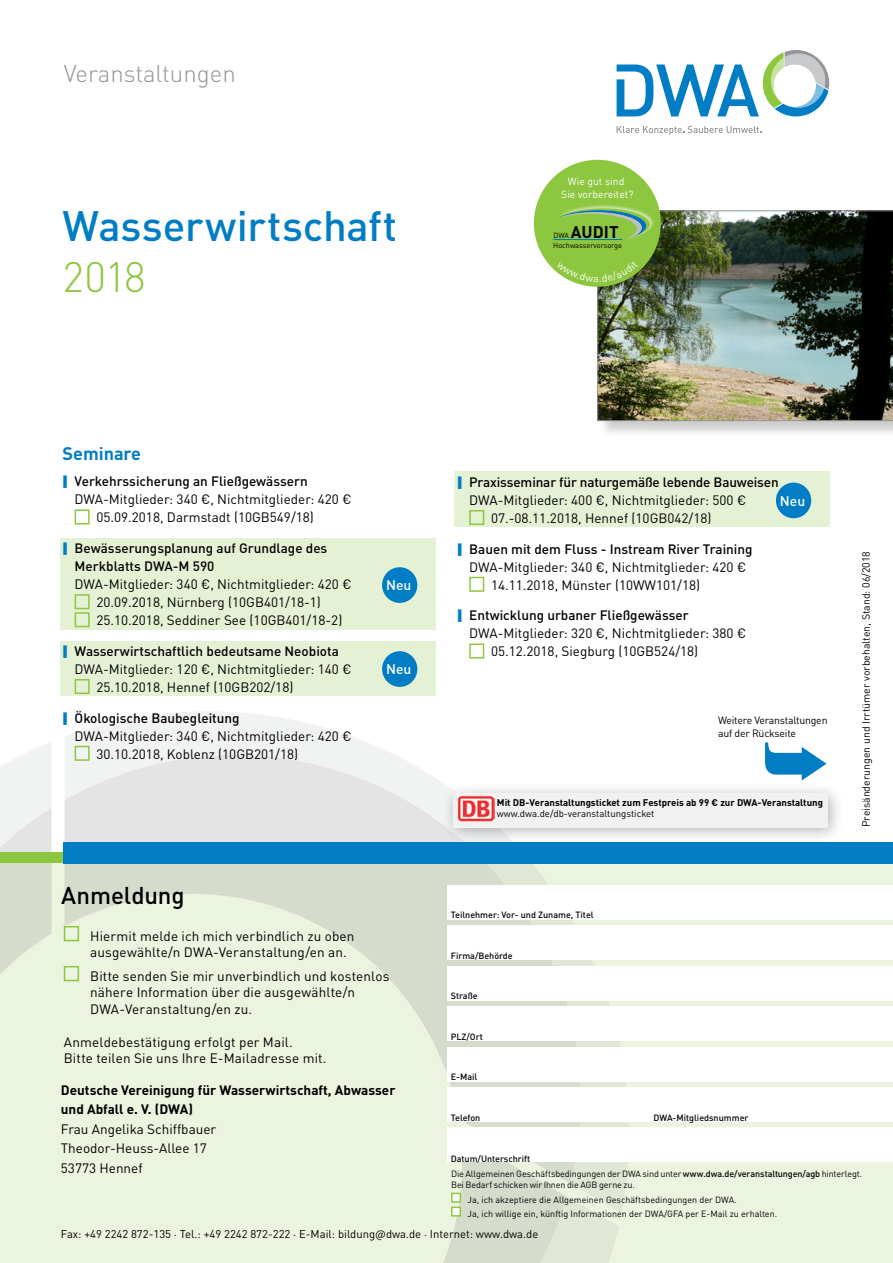
<style>
.page{position:relative;width:893px;height:1263px;background:#fff}
.page>*{position:absolute;margin:0;border:0;box-sizing:border-box;transform-origin:0 0}
.t1{font:500 42px "DINOT";color:#007dc5}
.t2{font:300 42px "DINOT";color:#8dc63f}
.t3{font:300 24px "DINOT";color:#939598}
.t4{font:500 24px "DINOT";letter-spacing:-.005em;color:#000}
.t5{font:700 18px "DINOT";color:#007dc5}
.t6{font:700 16.8px "DINOT";color:#000}
.t7{font:500 13.8px "DINOT";color:#fff}
.t8{font:13.5px/18px "DINOT";color:#000}
.t9{font:500 13.5px/18px "DINOT";color:#000}
.t10{font:700 13.5px/19.5px "DINOT";color:#000}
.t11{font:11.25px "DINOT";color:#000}
.t12{font:10.5px/12.6px "DINOT";letter-spacing:-.005em;color:#000}
.t13{font:10.35px/12.5px "DINOT";color:#fff;text-align:center}
.t14{font:700 9.6px "DINOT";color:#000}
.t15{font:9.6px "DINOT";color:#000}
.t16{font:9px/15.3px "DINOT";color:#000}
.t17{font:500 9px "DINOT";color:#000}
.t18{font:7.35px "DINOT";color:#000}
.s1{font-weight:500}
</style>
<div class="page">
<div style="left:454px;top:472px;width:375px;height:55px;background:#e5f1d4"></div>
<div style="left:776px;top:483px;width:35px;height:35px;background:#007dc5;border-radius:50%"></div>
<div style="left:0;top:863px;width:893px;height:400px;background:#ebf4de"></div>
<svg style="left:65px;top:712px;width:297px;height:29px;fill:#f1f2f2"></svg>
<svg style="left:0;top:741px;width:619px;height:522px"></svg>
<svg style="left:48px;top:1135px;width:519px;height:128px"></svg>
<svg style="left:617px;top:126px;width:144px;height:9px"></svg>
<svg style="left:617px;top:50px;width:212px;height:66px"></svg>
<div style="left:599px;top:212px;width:294px;height:226px;background:#000;opacity:.2"></div>
<img style="left:597px;top:210px;width:296px;height:211px">
<div style="left:60px;top:538px;width:375px;height:91px;background:#e5f1d4"></div>
<div style="left:382px;top:567px;width:35px;height:36px;background:#007dc5;border-radius:50%"></div>
<div style="left:60px;top:641px;width:375px;height:55px;background:#e5f1d4"></div>
<div style="left:382px;top:651px;width:35px;height:36px;background:#007dc5;border-radius:50%"></div>
<div style="left:75px;top:509px;width:15px;height:15px;border:1px solid #8dc63f"></div>
<div style="left:75px;top:594px;width:15px;height:15px;border:1px solid #8dc63f"></div>
<div style="left:75px;top:612px;width:15px;height:15px;border:1px solid #8dc63f"></div>
<div style="left:75px;top:679px;width:15px;height:15px;border:1px solid #8dc63f"></div>
<div style="left:75px;top:746px;width:15px;height:15px;border:1px solid #8dc63f"></div>
<div style="left:469px;top:510px;width:15px;height:15px;border:1px solid #8dc63f"></div>
<div style="left:469px;top:577px;width:15px;height:15px;border:1px solid #8dc63f"></div>
<div style="left:469px;top:643px;width:15px;height:15px;border:1px solid #8dc63f"></div>
<div style="left:0;top:852px;width:64px;height:11px;background:#8dc63f"></div>
<div style="left:64px;top:842px;width:829px;height:21px;background:#007dc5"></div>
<div style="left:448px;top:885px;width:445px;height:34px;background:#fff"></div>
<div style="left:448px;top:926px;width:445px;height:34px;background:#fff"></div>
<div style="left:448px;top:966px;width:445px;height:34px;background:#fff"></div>
<div style="left:448px;top:1007px;width:445px;height:34px;background:#fff"></div>
<div style="left:448px;top:1087px;width:445px;height:34px;background:#fff"></div>
<div style="left:448px;top:1047px;width:445px;height:34px;background:#fff"></div>
<div style="left:448px;top:1128px;width:445px;height:34px;background:#fff"></div>
<div style="left:451px;top:1193px;width:10px;height:10px;background:#fff;border:2px solid #8dc63f"></div>
<div style="left:451px;top:1206px;width:10px;height:10px;background:#fff;border:2px solid #8dc63f"></div>
<div style="left:64px;top:926px;width:15px;height:15px;border:2px solid #8dc63f"></div>
<div style="left:64px;top:966px;width:15px;height:15px;border:2px solid #8dc63f"></div>
<div style="left:534px;top:160px;width:127px;height:127px;background:#8dc63f;border-radius:50%"></div>
<img style="left:576px;top:205px;width:78px;height:25px">
<svg style="left:559px;top:208px;width:91px;height:32px"></svg>
<hr style="left:553px;top:239px;width:69px;height:1px;background:#0072bc">
<div style="left:442px;top:782px;width:402px;height:62px;background:#000;opacity:.3"></div>
<div style="left:453px;top:793px;width:374px;height:34px;background:#f1f1f2"></div>
<img style="left:458px;top:795px;width:36px;height:26px">
<svg style="left:65px;top:712px;width:2px;height:13px"></svg>
<svg style="left:556px;top:271px;width:82px;height:11px"></svg>
<h2 class="t3" style="left:64px;top:55px;width:173px">Veranstaltungen</h2>
<h1 class="t1" style="left:63px;top:194px;width:336px">Wasserwirtschaft</h1>
<h1 class="t2" style="left:63px;top:245px;width:85px">2018</h1>
<p class="t13" style="left:561px;top:174px;width:74px">Wie gut sind<br>Sie vorbereitet?</p>
<p class="t18" style="left:554px;top:229px;width:17px">DWA</p>
<p class="t6" style="left:571px;top:219px;width:49px">AUDIT</p>
<p class="t18" style="left:553px;top:239px;width:70px">Hochwasservorsorge</p>
<h3 class="t5" style="left:63px;top:439px;width:80px">Seminare</h3>
<p class="t9" style="left:75px;top:472px;width:235px">Verkehrssicherung an Fließgewässern</p>
<p class="t8" style="left:96px;top:490px;width:257px;text-indent:-22px">DWA-Mitglieder: 340 €, Nichtmitglieder: 420 €<br>05.09.2018, Darmstadt (10GB549/18)</p>
<p class="t9" style="left:75px;top:538px;width:254px">Bewässerungsplanung auf Grundlage des<br>Merkblatts DWA-M 590</p>
<p class="t8" style="left:96px;top:574px;width:257px;text-indent:-22px">DWA-Mitglieder: 340 €, Nichtmitglieder: 420 €<br>20.09.2018, Nürnberg (10GB401/18-1)<br>25.10.2018, Seddiner See (10GB401/18-2)</p>
<p class="t9" style="left:75px;top:641px;width:266px">Wasserwirtschaftlich bedeutsame Neobiota</p>
<p class="t8" style="left:96px;top:659px;width:257px;text-indent:-22px">DWA-Mitglieder: 120 €, Nichtmitglieder: 140 €<br>25.10.2018, Hennef (10GB202/18)</p>
<p class="t9" style="left:75px;top:708px;width:166px">Ökologische Baubegleitung</p>
<p class="t8" style="left:96px;top:726px;width:257px;text-indent:-22px">DWA-Mitglieder: 340 €, Nichtmitglieder: 420 €<br>30.10.2018, Koblenz (10GB201/18)</p>
<p class="t7" style="left:386px;top:575px;width:27px">Neu</p>
<p class="t7" style="left:386px;top:659px;width:27px">Neu</p>
<h2 class="t4" style="left:61px;top:876px;width:125px">Anmeldung</h2>
<p class="t8" style="left:90px;top:927px;width:266px;line-height:16.2px">Hiermit melde ich mich verbindlich zu oben ausgewählte/n DWA-Veranstaltung/en an.</p>
<p class="t8" style="left:90px;top:967px;width:301px;line-height:16.2px">Bitte senden Sie mir unverbindlich und kostenlos nähere Information über die ausgewählte/n<br>DWA-Veranstaltung/en zu.</p>
<p class="t8" style="left:64px;top:1033px;width:264px;line-height:16.2px">Anmeldebestätigung erfolgt per Mail.<br>Bitte teilen Sie uns Ihre E-Mailadresse mit.</p>
<p class="t10" style="left:61px;top:1079px;width:336px">Deutsche Vereinigung für Wasserwirtschaft, Abwasser und Abfall e. V. (DWA)</p>
<p class="t8" style="left:61px;top:1118px;width:157px;line-height:19.5px">Frau Angelika Schiffbauer<br>Theodor-Heuss-Allee 17<br>53773 Hennef</p>
<p class="t9" style="left:469px;top:472px;width:311px">Praxisseminar für naturgemäße lebende Bauweisen</p>
<p class="t8" style="left:491px;top:490px;width:257px;text-indent:-22px">DWA-Mitglieder: 400 €, Nichtmitglieder: 500 €<br>07.-08.11.2018, Hennef (10GB042/18)</p>
<p class="t9" style="left:469px;top:539px;width:285px">Bauen mit dem Fluss - Instream River Training</p>
<p class="t8" style="left:491px;top:557px;width:257px;text-indent:-22px">DWA-Mitglieder: 340 €, Nichtmitglieder: 420 €<br>14.11.2018, Münster (10WW101/18)</p>
<p class="t9" style="left:469px;top:606px;width:221px">Entwicklung urbaner Fließgewässer</p>
<p class="t8" style="left:491px;top:624px;width:257px;text-indent:-22px">DWA-Mitglieder: 320 €, Nichtmitglieder: 380 €<br>05.12.2018, Siegburg (10GB524/18)</p>
<p class="t7" style="left:780px;top:490px;width:27px">Neu</p>
<p class="t12" style="left:718px;top:713px;width:111px">Weitere Veranstaltungen auf der Rückseite</p>
<p class="t14" style="left:497px;top:794px;width:328px">Mit DB-Veranstaltungsticket zum Festpreis ab 99 € zur DWA-Veranstaltung</p>
<p class="t15" style="left:497px;top:806px;width:159px">www.dwa.de/db-veranstaltungsticket</p>
<p class="t12" style="left:859px;top:827px;width:277px;rotate:-90deg">Preisänderungen und Irrtümer vorbehalten, Stand: 06/2018</p>
<p class="t17" style="left:451px;top:908px;width:144px">Teilnehmer: Vor- und Zuname, Titel</p>
<p class="t17" style="left:451px;top:948px;width:63px">Firma/Behörde</p>
<p class="t17" style="left:451px;top:989px;width:28px">Straße</p>
<p class="t17" style="left:451px;top:1030px;width:34px">PLZ/Ort</p>
<p class="t17" style="left:451px;top:1070px;width:28px">E-Mail</p>
<p class="t17" style="left:451px;top:1111px;width:31px">Telefon</p>
<p class="t17" style="left:653px;top:1111px;width:96px">DWA-Mitgliedsnummer</p>
<p class="t16" style="left:451px;top:1150px;width:413px"><span class="s1">Datum/Unterschrift<br></span>Die Allgemeinen Geschäftsbedingungen der DWA sind unter <span class="s1">www.dwa.de/veranstaltungen/agb</span> hinterlegt.</p>
<p class="t16" style="left:468px;top:1176px;width:271px;text-indent:-17px">Bei Bedarf schicken wir Ihnen die AGB gerne zu.<br>Ja, ich akzeptiere die Allgemeinen Geschäftsbedingungen der DWA.</p>
<p class="t16" style="left:468px;top:1205px;width:311px">Ja, ich willige ein, künftig Informationen der DWA/GFA per E-Mail zu erhalten.</p>
<p class="t11" style="left:61px;top:1226px;width:479px">Fax: +49 2242 872-135 . Tel.: +49 2242 872-222 . E-Mail: bildung@dwa.de . Internet: www.dwa.de</p>
</div>
